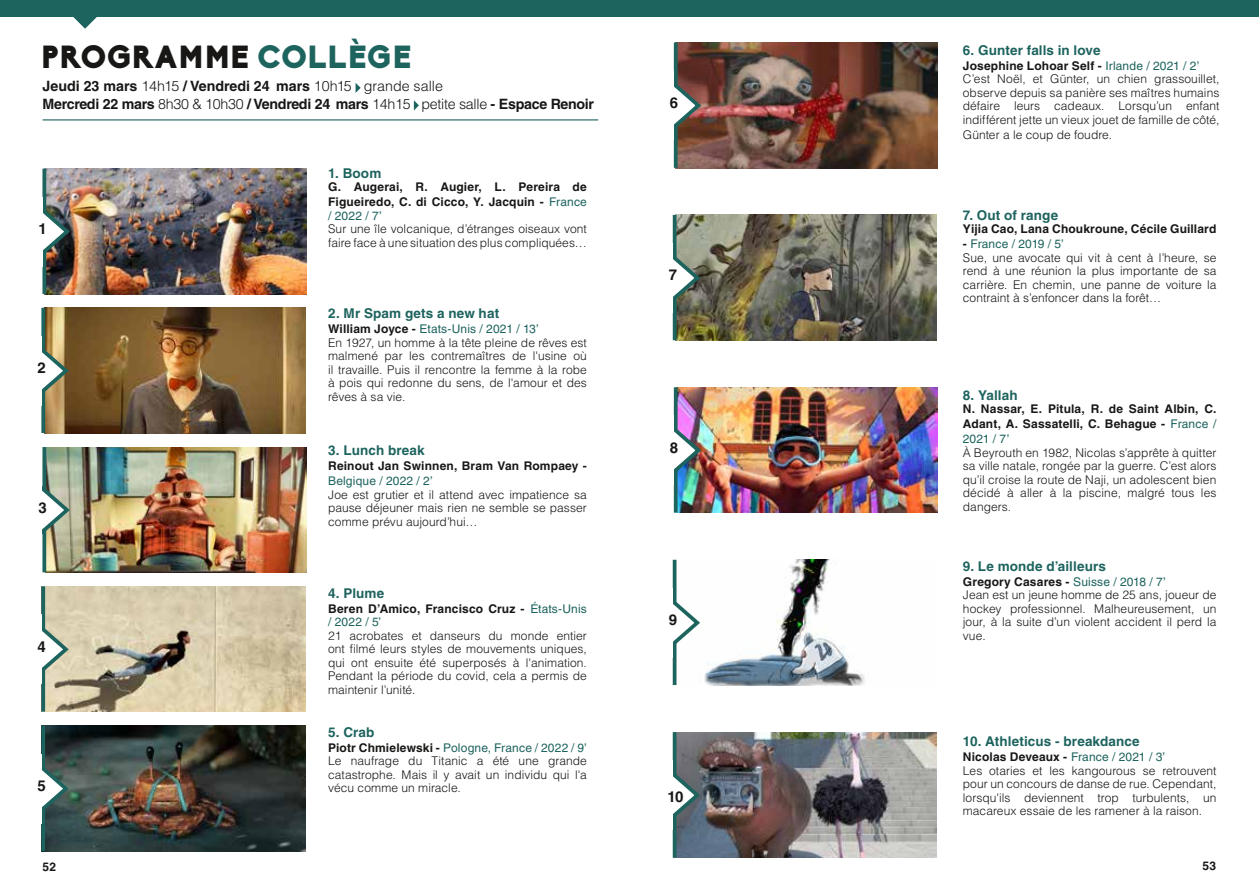
<style>
.page{position:relative;width:1259px;height:893px;background:#fff}
.page>*{position:absolute;margin:0;border:0;box-sizing:border-box;transform-origin:0 0}
.t1{font:900 31.5px "Biko";letter-spacing:.02em;color:#181716}
.t2{font:700 15px "Helvetica LT Std";color:#181716}
.t3{font:700 14.25px/17.7px "Helvetica LT Std";letter-spacing:-.02em;color:#181716}
.t4{font:700 13.5px "Helvetica LT Std";letter-spacing:.01em;color:#1d635e}
.t5{font:300 12px/13.5px "Helvetica LT Std";letter-spacing:.005em;color:#181716}
.t6{font:700 12px/15px "Helvetica LT Std";letter-spacing:.015em;color:#181716}
.t7{font:12px "Helvetica LT Std";letter-spacing:.015em;color:#1d635e}
.s1{color:#1d635e}
.s2{font-weight:300}
.s3{font-weight:400;color:#1d635e}
.s4{font-weight:700}
</style>
<div class="page">
<div style="left:0;top:0;width:1259px;height:17px;background:#1d635e"></div>
<svg style="left:73px;top:17px;width:24px;height:12px"></svg>
<hr style="left:43px;top:119px;width:555px;height:1px;background:#1d635e">
<svg style="left:355px;top:83px;width:6px;height:10px"></svg>
<svg style="left:414px;top:100px;width:5px;height:10px"></svg>
<img style="left:46px;top:169px;width:260px;height:125px">
<svg style="left:42px;top:169px;width:4px;height:125px"></svg>
<img style="left:42px;top:197px;width:31px;height:72px">
<div style="left:30px;top:197px;width:13px;height:69px;background:#fff"></div>
<img style="left:677px;top:43px;width:260px;height:125px">
<hr style="left:674px;top:43px;width:3px;height:125px;background:#1d635e">
<svg style="left:673px;top:71px;width:31px;height:72px"></svg>
<div style="left:661px;top:71px;width:13px;height:69px;background:#fff"></div>
<img style="left:45px;top:308px;width:260px;height:125px">
<svg style="left:41px;top:308px;width:4px;height:125px"></svg>
<svg style="left:41px;top:336px;width:31px;height:72px"></svg>
<div style="left:29px;top:336px;width:13px;height:69px;background:#fff"></div>
<img style="left:676px;top:215px;width:260px;height:126px">
<hr style="left:673px;top:215px;width:3px;height:125px;background:#1d635e">
<svg style="left:672px;top:243px;width:31px;height:73px"></svg>
<div style="left:660px;top:243px;width:13px;height:69px;background:#fff"></div>
<img style="left:46px;top:447px;width:260px;height:126px">
<svg style="left:42px;top:447px;width:4px;height:125px"></svg>
<svg style="left:42px;top:475px;width:31px;height:73px"></svg>
<img style="left:677px;top:387px;width:260px;height:126px">
<hr style="left:674px;top:387px;width:3px;height:126px;background:#1d635e">
<img style="left:673px;top:416px;width:31px;height:72px">
<div style="left:661px;top:415px;width:13px;height:69px;background:#fff"></div>
<img style="left:45px;top:586px;width:260px;height:126px">
<svg style="left:41px;top:586px;width:4px;height:126px"></svg>
<svg style="left:41px;top:615px;width:31px;height:72px"></svg>
<div style="left:29px;top:615px;width:13px;height:69px;background:#fff"></div>
<img style="left:676px;top:560px;width:189px;height:125px">
<hr style="left:673px;top:560px;width:3px;height:125px;background:#1d635e">
<svg style="left:672px;top:588px;width:31px;height:72px"></svg>
<div style="left:660px;top:588px;width:13px;height:69px;background:#fff"></div>
<img style="left:45px;top:726px;width:260px;height:125px">
<svg style="left:41px;top:726px;width:4px;height:125px"></svg>
<svg style="left:41px;top:754px;width:31px;height:72px"></svg>
<div style="left:29px;top:754px;width:13px;height:69px;background:#fff"></div>
<img style="left:673px;top:732px;width:263px;height:126px">
<hr style="left:673px;top:732px;width:3px;height:125px;background:#1d635e">
<svg style="left:672px;top:760px;width:31px;height:73px"></svg>
<div style="left:660px;top:760px;width:13px;height:69px;background:#fff"></div>
<h1 class="t1" style="left:41px;top:38px;width:371px">PROGRAMME <span class="s1">COLLÈGE</span></h1>
<p class="t3" style="left:43px;top:77px;width:553px">Jeudi 23 mars <span class="s2">14h15</span> / Vendredi 24 mars <span class="s2">10h15 grande salle<br></span>Mercredi 22 mars <span class="s2">8h30 &amp; 10h30</span> / Vendredi 24 mars <span class="s2">14h15 petite salle</span> - Espace Renoir</p>
<p class="t2" style="left:38px;top:220px;width:10px">1</p>
<p class="t2" style="left:37px;top:359px;width:10px">2</p>
<p class="t2" style="left:38px;top:498px;width:10px">3</p>
<p class="t2" style="left:37px;top:637px;width:10px">4</p>
<p class="t2" style="left:37px;top:777px;width:10px">5</p>
<p class="t4" style="left:328px;top:165px;width:55px">1. Boom</p>
<p class="t6" style="left:328px;top:179px;width:260px">G. Augerai, R. Augier, L. Pereira de<br>Figueiredo, C. di Cicco, Y. Jacquin - <span class="s3">France</span></p>
<p class="t7" style="left:328px;top:209px;width:55px">/ 2022 / 7’</p>
<p class="t5" style="left:328px;top:222px;width:260px">Sur une île volcanique, d’étranges oiseaux vont faire face à une situation des plus compliquées…</p>
<p class="t4" style="left:328px;top:305px;width:172px">2. Mr Spam gets a new hat</p>
<p class="t5" style="left:328px;top:322px;width:260px"><span class="s4">William Joyce -</span> <span class="s3">Etats-Unis / 2021 / 13’<br></span>En 1927, un homme à la tête pleine de rêves est malmené par les contremaîtres de l'usine où il travaille. Puis il rencontre la femme à la robe à pois qui redonne du sens, de l'amour et des rêves à sa vie.</p>
<p class="t4" style="left:328px;top:442px;width:98px">3. Lunch break</p>
<p class="t6" style="left:328px;top:459px;width:260px">Reinout Jan Swinnen, Bram Van Rompaey -</p>
<p class="t7" style="left:328px;top:474px;width:106px">Belgique / 2022 / 2’</p>
<p class="t5" style="left:328px;top:488px;width:260px;text-align:justify">Joe est grutier et il attend avec impatience sa pause déjeuner mais rien ne semble se passer comme prévu aujourd’hui…</p>
<p class="t4" style="left:328px;top:585px;width:58px">4. Plume</p>
<p class="t6" style="left:328px;top:602px;width:260px;line-height:13.5px">Beren D’Amico, Francisco Cruz - <span class="s3">États-Unis / 2022 / 5’</span></p>
<p class="t5" style="left:328px;top:629px;width:260px;text-align:justify">21 acrobates et danseurs du monde entier ont filmé leurs styles de mouvements uniques, qui ont ensuite été superposés à l'animation.<br>Pendant la période du covid, cela a permis de maintenir l’unité.</p>
<p class="t4" style="left:328px;top:724px;width:48px">5. Crab</p>
<p class="t5" style="left:328px;top:741px;width:260px;text-align:justify"><span class="s4">Piotr Chmielewski -</span> <span class="s3">Pologne, France / 2022 / 9’ </span>Le naufrage du Titanic a été une grande catastrophe. Mais il y avait un individu qui l'a vécu comme un miracle.</p>
<p class="t2" style="left:670px;top:94px;width:10px">6</p>
<p class="t2" style="left:669px;top:266px;width:10px">7</p>
<p class="t2" style="left:670px;top:438px;width:10px">8</p>
<p class="t2" style="left:669px;top:611px;width:10px">9</p>
<p class="t2" style="left:667px;top:787px;width:17px">10</p>
<p class="t4" style="left:963px;top:42px;width:139px">6. Gunter falls in love</p>
<p class="t5" style="left:963px;top:58px;width:258px"><span class="s4">Josephine Lohoar Self -</span> <span class="s3">Irlande / 2021 / 2’ </span>C’est Noël, et Günter, un chien grassouillet, observe depuis sa panière ses maîtres humains défaire leurs cadeaux. Lorsqu’un enfant indifférent jette un vieux jouet de famille de côté,</p>
<p class="t5" style="left:963px;top:127px;width:151px">Günter a le coup de foudre.</p>
<p class="t4" style="left:963px;top:207px;width:97px">7. Out of range</p>
<p class="t6" style="left:963px;top:221px;width:255px">Yijia Cao, Lana Choukroune, Cécile Guillard</p>
<p class="t5" style="left:963px;top:237px;width:255px"><span class="s4">-</span> <span class="s3">France / 2019 / 5’<br></span>Sue, une avocate qui vit à cent à l’heure, se rend à une réunion la plus importante de sa carrière. En chemin, une panne de voiture la contraint à s’enfoncer dans la forêt…</p>
<p class="t4" style="left:963px;top:387px;width:56px">8. Yallah</p>
<p class="t6" style="left:963px;top:402px;width:255px;text-align:justify">N. Nassar, E. Pitula, R. de Saint Albin, C.<br>Adant, A. Sassatelli, C. Behague - <span class="s3">France / 2021 / 7’</span></p>
<p class="t5" style="left:963px;top:446px;width:255px;text-align:justify">À Beyrouth en 1982, Nicolas s’apprête à quitter sa ville natale, rongée par la guerre. C’est alors qu’il croise la route de Naji, un adolescent bien décidé à aller à la piscine, malgré tous les dangers.</p>
<p class="t4" style="left:963px;top:558px;width:145px">9. Le monde d’ailleurs</p>
<p class="t5" style="left:963px;top:575px;width:255px"><span class="s4">Gregory Casares -</span> <span class="s3">Suisse / 2018 / 7’<br></span>Jean est un jeune homme de 25 ans, joueur de hockey professionnel. Malheureusement, un jour, à la suite d’un violent accident il perd la vue.</p>
<p class="t4" style="left:963px;top:733px;width:178px">10. Athleticus - breakdance</p>
<p class="t5" style="left:963px;top:750px;width:255px"><span class="s4">Nicolas Deveaux -</span> <span class="s3">France / 2021 / 3’<br></span>Les otaries et les kangourous se retrouvent pour un concours de danse de rue. Cependant, lorsqu'ils deviennent trop turbulents, un macareux essaie de les ramener à la raison.</p>
<p class="t6" style="left:43px;top:859px;width:15px">52</p>
<p class="t6" style="left:1202px;top:858px;width:15px">53</p>
</div>
